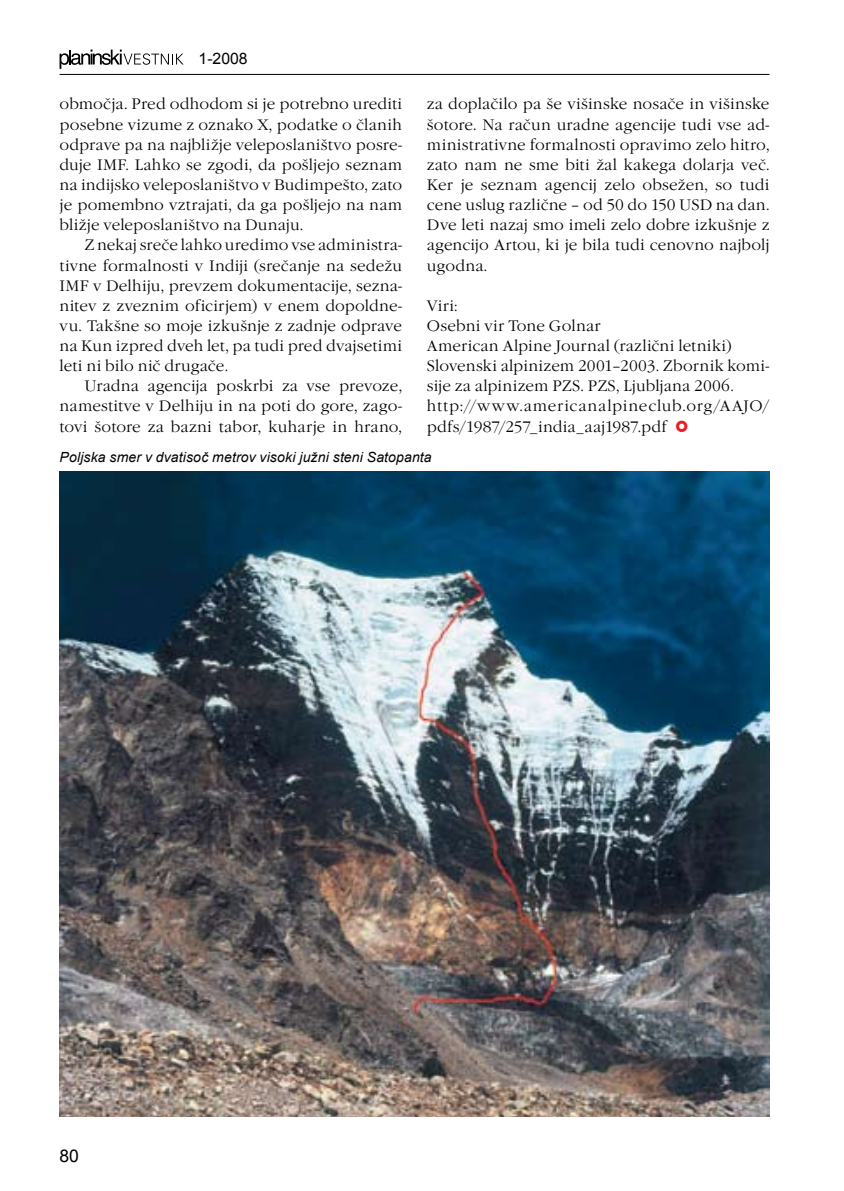
<style>
.page{position:relative;width:844px;height:1191px;background:#fff}
.page>*{position:absolute;margin:0;border:0;box-sizing:border-box;transform-origin:0 0}
.t1{font:17.5px "Arial";color:#000}
.t2{font:15.75px/20.1px "Garamond Itc TEE Ligh";letter-spacing:.01em;color:#000;text-align:justify}
.t3{font:15.75px "Arial";color:#000}
.t4{font:italic 14px "Arial";letter-spacing:.01em;color:#000}
.s1{font-family:"Markacija";color:#ed1c24}
</style>
<div class="page">
<hr style="left:60px;top:74px;width:709px;height:1px;background:#000">
<svg style="left:60px;top:50px;width:123px;height:19px"></svg>
<img style="left:60px;top:472px;width:709px;height:644px">
<p class="t3" style="left:198px;top:48px;width:51px">1-2008</p>
<p class="t2" style="left:60px;top:94px;width:344px">območja. Pred odhodom si je potrebno urediti posebne vizume z oznako X, podatke o članih odprave pa na najbližje veleposlaništvo posre&shy;duje IMF. Lahko se zgodi, da pošljejo seznam na indijsko veleposlaništvo v Budimpešto, zato je pomembno vztrajati, da ga pošljejo na nam bližje veleposlaništvo na Dunaju.</p>
<p class="t2" style="left:60px;top:235px;width:344px;text-indent:25px">Z nekaj sreče lahko uredimo vse administra&shy;tivne formalnosti v Indiji (srečanje na sedežu IMF v Delhiju, prevzem dokumentacije, sezna&shy;nitev z zveznim oficirjem) v enem dopoldne&shy;vu. Takšne so moje izkušnje z zadnje odprave na Kun izpred dveh let, pa tudi pred dvajsetimi leti ni bilo nič drugače.</p>
<p class="t2" style="left:60px;top:376px;width:344px;text-indent:25px">Uradna agencija poskrbi za vse prevoze, namestitve v Delhiju in na poti do gore, zago&shy;tovi šotore za bazni tabor, kuharje in hrano,</p>
<p class="t2" style="left:427px;top:94px;width:344px">za doplačilo pa še višinske nosače in višinske šotore. Na račun uradne agencije tudi vse ad&shy;ministrativne formalnosti opravimo zelo hitro, zato nam ne sme biti žal kakega dolarja več.<br>Ker je seznam agencij zelo obsežen, so tudi cene uslug različne – od 50 do 150 USD na dan.<br>Dve leti nazaj smo imeli zelo dobre izkušnje z agencijo Artou, ki je bila tudi cenovno najbolj ugodna.</p>
<p class="t2" style="left:427px;top:296px;width:344px;text-align:left">Viri:<br>Osebni vir Tone Golnar<br>American Alpine Journal (različni letniki)<br>Slovenski alpinizem 2001–2003. Zbornik komi&shy;sije za alpinizem PZS. PZS, Ljubljana 2006. http://www.americanalpineclub.org/AAJO/ pdfs/1987/257_india_aaj1987.pdf <span class="s1">m</span></p>
<p class="t4" style="left:60px;top:448px;width:373px">Poljska smer v dvatisoč metrov visoki južni steni Satopanta</p>
<p class="t1" style="left:60px;top:1144px;width:21px">80</p>
</div>
